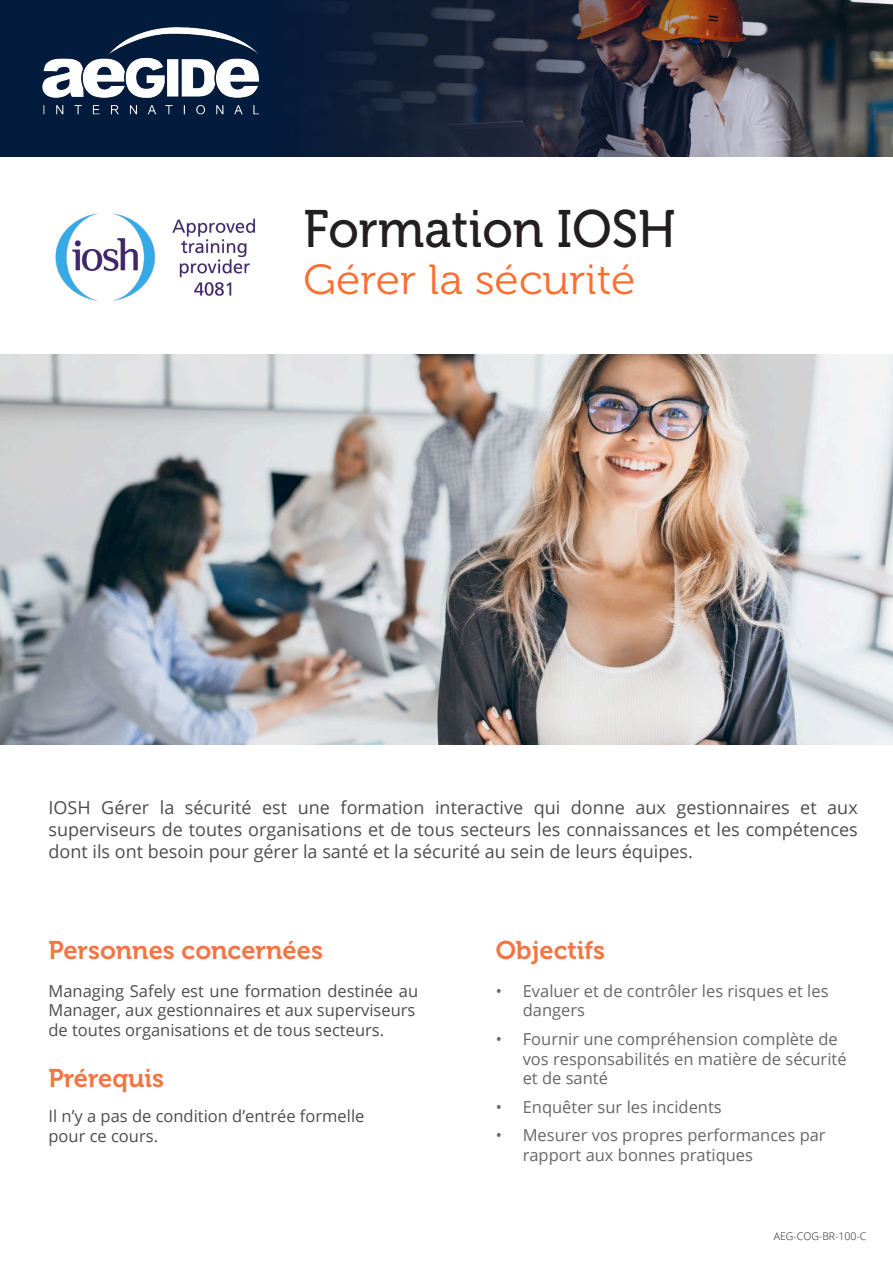
<style>
.page{position:relative;width:893px;height:1263px;background:#fff}
.page>*{position:absolute;margin:0;border:0;box-sizing:border-box;transform-origin:0 0}
.t1{font:52.5px "Museo 500";color:#231f20;scale:.94 1}
.t2{font:42px "Museo 300";color:#fd6e31;scale:1.06 1}
.t3{font:25.5px "Museo 700";color:#f37543}
.t4{font:18px/21.6px "Open Sans";color:#4b4c4d;text-align:justify}
.t5{font:16.5px/19.8px "Open Sans";color:#67676a}
.t6{font:16.5px/19.8px "Open Sans";color:#4b4c4d}
.t7{font:300 10.5px "Open Sans";color:#231f20}
</style>
<div class="page">
<div style="left:0;top:0;width:893px;height:156px;background:#031b3d"></div>
<img style="left:42px;top:27px;width:215px;height:88px">
<img style="left:0;top:354px;width:893px;height:391px">
<img style="left:257px;top:0;width:636px;height:156px">
<img style="left:55px;top:213px;width:200px;height:88px">
<p class="t1" style="left:303px;top:200px;width:398px">Formation IOSH</p>
<p class="t2" style="left:303px;top:257px;width:315px">Gérer la sécurité</p>
<p class="t4" style="left:48px;top:796px;width:811px">IOSH Gérer la sécurité est une formation interactive qui donne aux gestionnaires et aux superviseurs de toutes organisations et de tous secteurs les connaissances et les compétences dont ils ont besoin pour gérer la santé et la sécurité au sein de leurs équipes.</p>
<p class="t3" style="left:48px;top:936px;width:276px">Personnes concernées</p>
<p class="t3" style="left:496px;top:936px;width:111px">Objectifs</p>
<p class="t6" style="left:48px;top:980px;width:371px">Managing Safely est une formation destinée au<br>Manager, aux gestionnaires et aux superviseurs</p>
<p class="t6" style="left:48px;top:1020px;width:337px">de toutes organisations et de tous secteurs.</p>
<p class="t5" style="left:523px;top:980px;width:307px;text-indent:-27px">• Evaluer et de contrôler les risques et les dangers</p>
<p class="t5" style="left:523px;top:1028px;width:325px;text-indent:-27px">• Fournir une compréhension complète de vos responsabilités en matière de sécurité et de santé</p>
<p class="t5" style="left:496px;top:1096px;width:228px">• Enquêter sur les incidents</p>
<p class="t5" style="left:523px;top:1125px;width:304px;text-indent:-27px">• Mesurer vos propres performances par rapport aux bonnes pratiques</p>
<p class="t3" style="left:48px;top:1063px;width:117px">Prérequis</p>
<p class="t6" style="left:48px;top:1106px;width:317px">Il n’y a pas de condition d’entrée formelle pour ce cours.</p>
<p class="t7" style="left:774px;top:1229px;width:94px">AEG-COG-BR-100-C</p>
</div>
